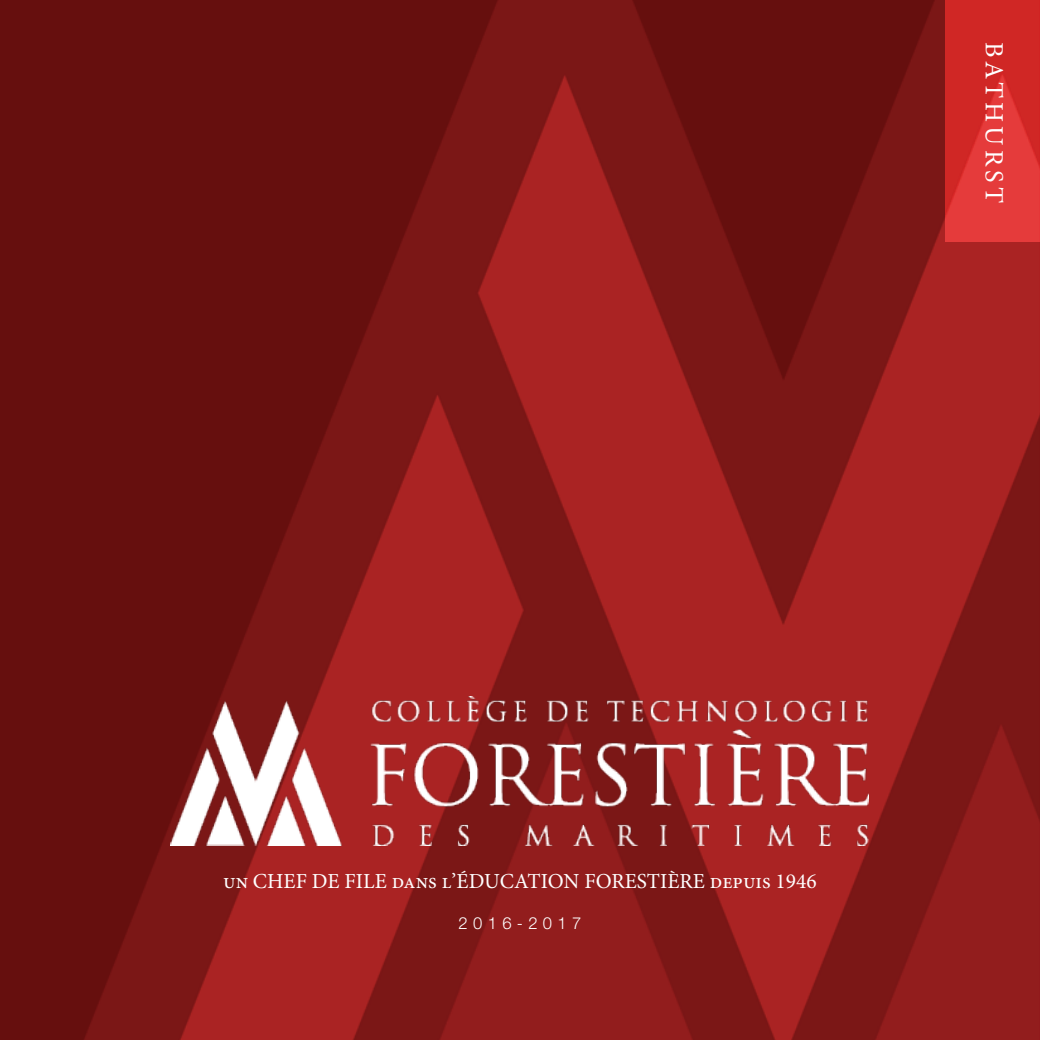
<style>
.page{position:relative;width:1040px;height:1040px;background:#fff}
.page>*{position:absolute;margin:0;border:0;box-sizing:border-box;transform-origin:0 0}
.t1{font:26.25px "Minion Pro";letter-spacing:.15em;color:#fff}
.t2{font:21.35px "Minion Pro";color:#fff}
.t3{font:300 16.62px "Helvetica Neue LT Std";letter-spacing:.32em;color:#fff}
</style>
<div class="page">
<img style="left:0;top:0;width:1040px;height:1040px">
<img style="left:170px;top:696px;width:698px;height:149px">
<svg style="left:945px;top:0;width:95px;height:242px;fill:#d02725"></svg>
<p class="t1" style="left:1011px;top:42px;width:162px;rotate:90deg">BATHURST</p>
<p class="t2" style="left:223px;top:866px;width:595px">un CHEF DE FILE dans l’ÉDUCATION FORESTIÈRE depuis 1946</p>
<p class="t3" style="left:458px;top:913px;width:124px">2016-2017</p>
</div>
